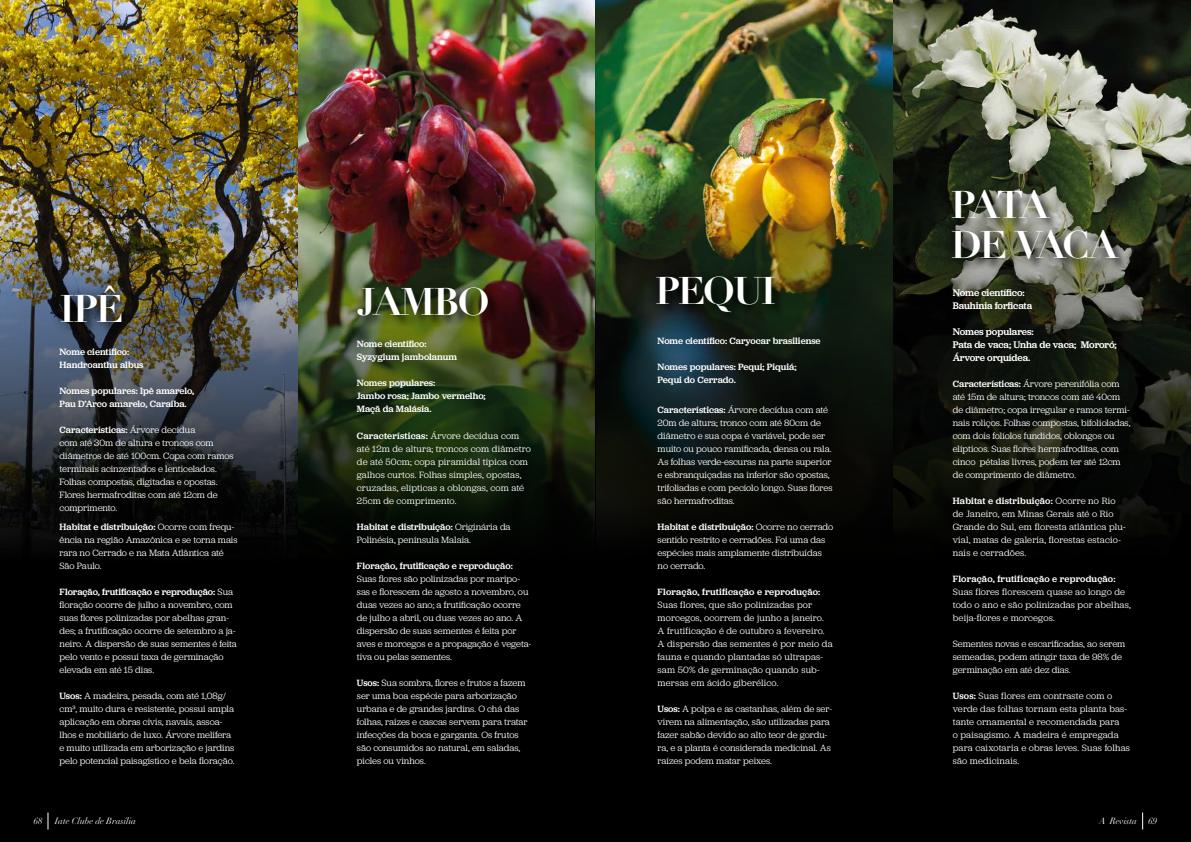
<style>
.page{position:relative;width:1191px;height:842px;background:#fff}
.page>*{position:absolute;margin:0;border:0;box-sizing:border-box;transform-origin:0 0}
.t1{font:700 38px "Didot LT Pro";letter-spacing:-.05em;color:#fff}
.t2{font:700 38px/40px "Didot LT Pro";letter-spacing:-.08em;color:#fff}
.t3{font:500 10px/13px "Jubilat";letter-spacing:-.015em;color:#fff}
.t4{font:9.5px/13px "Jubilat";color:#fff}
.t5{font:9.5px/13px "Jubilat";letter-spacing:.02em;color:#fff}
.t6{font:500 9.5px/13px "Jubilat";color:#fff}
.t7{font:500 9.5px "Jubilat";letter-spacing:.02em;color:#fff}
.t8{font:italic 9px "Didot LT Pro";color:#fff}
.s1{font-weight:500}
</style>
<div class="page">
<img style="left:0;top:0;width:893px;height:153px">
<svg style="left:893px;top:0;width:298px;height:153px;background:#656957"></svg>
<svg style="left:595px;top:153px;width:596px;height:689px;background:#12140b"></svg>
<img style="left:0;top:153px;width:595px;height:689px">
<div style="left:658px;top:277px;width:129px;height:48px;background:#000;opacity:.5"></div>
<svg style="left:646px;top:264px;width:138px;height:60px;background:#141e12"></svg>
<div style="left:359px;top:289px;width:142px;height:40px;background:#000;opacity:.5"></div>
<img style="left:346px;top:275px;width:154px;height:53px">
<img style="left:51px;top:274px;width:83px;height:61px">
<div style="left:954px;top:192px;width:176px;height:80px;background:#000;opacity:.5"></div>
<svg style="left:942px;top:179px;width:186px;height:92px;background:#575c4a"></svg>
<svg style="left:1142px;top:812px;width:1px;height:17px"></svg>
<svg style="left:48px;top:812px;width:1px;height:17px"></svg>
<h1 class="t1" style="left:60px;top:285px;width:65px">IPÊ</h1>
<h1 class="t1" style="left:357px;top:278px;width:134px">JAMBO</h1>
<p class="t6" style="left:60px;top:345px;width:86px">Nome científico:<br>Handroanthu albus</p>
<p class="t6" style="left:60px;top:384px;width:136px">Nomes populares: Ipê amarelo,<br>Pau D’Arco amarelo, Caraíba.</p>
<p class="t4" style="left:60px;top:423px;width:176px"><span class="s1">Características:</span> Árvore decídua<br>com até 30m de altura e troncos com diâmetros de até 100cm. Copa com ramos terminais acinzentados e lenticelados.<br>Folhas compostas, digitadas e opostas.<br>Flores hermafroditas com até 12cm de comprimento.</p>
<p class="t4" style="left:60px;top:520px;width:180px"><span class="s1">Habitat e distribuição:</span> Ocorre com frequ&shy;ência na região Amazônica e se torna mais rara no Cerrado e na Mata Atlântica até<br>São Paulo.</p>
<p class="t4" style="left:60px;top:585px;width:179px"><span class="s1">Floração, frutificação e reprodução:</span> Sua floração ocorre de julho a novembro, com suas flores polinizadas por abelhas gran&shy;des; a frutificação ocorre de setembro a ja&shy;neiro. A dispersão de suas sementes é feita pelo vento e possui taxa de germinação elevada em até 15 dias.</p>
<p class="t4" style="left:60px;top:689px;width:176px"><span class="s1">Usos:</span> A madeira, pesada, com até 1,08g/ cm³, muito dura e resistente, possui ampla aplicação em obras civis, navais, assoa&shy;lhos e mobiliário de luxo. Árvore melífera e muito utilizada em arborização e jardins pelo potencial paisagístico e bela floração.</p>
<p class="t6" style="left:357px;top:337px;width:102px">Nome científico:<br>Syzygium jambolanum</p>
<p class="t6" style="left:357px;top:376px;width:130px">Nomes populares:<br>Jambo rosa; Jambo vermelho;<br>Maçã da Malásia.</p>
<p class="t5" style="left:357px;top:429px;width:176px"><span class="s1">Características:</span> Árvore decídua com até 12m de altura; troncos com diâmetro de até 50cm; copa piramidal típica com galhos curtos. Folhas simples, opostas, cruzadas, elípticas a oblongas, com até 25cm de comprimento.</p>
<p class="t4" style="left:357px;top:520px;width:155px"><span class="s1">Habitat e distribuição:</span> Originária da<br>Polinésia, península Malaia.</p>
<p class="t6" style="left:357px;top:559px;width:157px">Floração, frutificação e reprodução:</p>
<p class="t4" style="left:357px;top:572px;width:176px">Suas flores são polinizadas por maripo&shy;sas e florescem de agosto a novembro, ou duas vezes ao ano; a frutificação ocorre de julho a abril, ou duas vezes ao ano. A dispersão de suas sementes é feita por aves e morcegos e a propagação é vegeta&shy;tiva ou pelas sementes.</p>
<p class="t4" style="left:357px;top:676px;width:172px"><span class="s1">Usos:</span> Sua sombra, flores e frutos a fazem ser uma boa espécie para arborização urbana e de grandes jardins. O chá das folhas, raízes e cascas servem para tratar infecções da boca e garganta. Os frutos são consumidos ao natural, em saladas, picles ou vinhos.</p>
<h1 class="t1" style="left:655px;top:267px;width:123px">PEQUI</h1>
<p class="t6" style="left:657px;top:334px;width:164px">Nome científico: Caryocar brasiliense</p>
<p class="t6" style="left:657px;top:360px;width:140px">Nomes populares: Pequi; Piquiá;<br>Pequi do Cerrado.</p>
<p class="t4" style="left:657px;top:403px;width:176px"><span class="s1">Características:</span> Árvore decídua com até 20m de altura; tronco com até 80cm de diâmetro e sua copa é variável, pode ser muito ou pouco ramificada, densa ou rala.<br>As folhas verde-escuras na parte superior e esbranquiçadas na inferior são opostas, trifoliadas e com pecíolo longo. Suas flores são hermafroditas.</p>
<p class="t4" style="left:657px;top:520px;width:177px"><span class="s1">Habitat e distribuição:</span> Ocorre no cerrado sentido restrito e cerradões. Foi uma das espécies mais amplamente distribuídas no cerrado.</p>
<p class="t7" style="left:657px;top:585px;width:164px">Floração, frutificação e reprodução:</p>
<p class="t5" style="left:657px;top:598px;width:177px">Suas flores, que são polinizadas por morcegos, ocorrem de junho a janeiro.<br>A frutificação é de outubro a fevereiro.<br>A dispersão das sementes é por meio da fauna e quando plantadas só ultrapas&shy;sam 50% de germinação quando sub&shy;mersas em ácido giberélico.</p>
<p class="t4" style="left:657px;top:702px;width:176px"><span class="s1">Usos:</span> A polpa e as castanhas, além de ser&shy;virem na alimentação, são utilizadas para fazer sabão devido ao alto teor de gordu&shy;ra, e a planta é considerada medicinal. As raízes podem matar peixes.</p>
<h1 class="t2" style="left:950px;top:186px;width:169px">PATA<br>DE VACA</h1>
<p class="t3" style="left:952px;top:286px;width:81px">Nome científico:<br>Bauhinia forficata</p>
<p class="t3" style="left:952px;top:325px;width:165px">Nomes populares:<br>Pata de vaca; Unha de vaca; Mororó;<br>Árvore orquídea.</p>
<p class="t4" style="left:952px;top:377px;width:179px"><span class="s1">Características:</span> Árvore perenifólia com até 15m de altura; troncos com até 40cm de diâmetro; copa irregular e ramos termi&shy;nais roliços. Folhas compostas, bifolioladas, com dois folíolos fundidos, oblongos ou elípticos. Suas flores hermafroditas, com cinco pétalas livres, podem ter até 12cm de comprimento de diâmetro.</p>
<p class="t4" style="left:952px;top:494px;width:174px"><span class="s1">Habitat e distribuição:</span> Ocorre no Rio de Janeiro, em Minas Gerais até o Rio Grande do Sul, em floresta atlântica plu&shy;vial, matas de galeria, florestas estacio&shy;nais e cerradões.</p>
<p class="t7" style="left:952px;top:573px;width:164px">Floração, frutificação e reprodução:</p>
<p class="t4" style="left:952px;top:585px;width:179px">Suas flores florescem quase ao longo de todo o ano e são polinizadas por abelhas, beija-flores e morcegos.</p>
<p class="t4" style="left:952px;top:637px;width:174px">Sementes novas e escarificadas, ao serem semeadas, podem atingir taxa de 98% de germinação em até dez dias.</p>
<p class="t4" style="left:952px;top:689px;width:179px"><span class="s1">Usos:</span> Suas flores em contraste com o verde das folhas tornam esta planta bas&shy;tante ornamental e recomendada para<br>o paisagismo. A madeira é empregada para caixotaria e obras leves. Suas folhas são medicinais.</p>
<p class="t8" style="left:34px;top:815px;width:10px">68</p>
<p class="t8" style="left:55px;top:815px;width:83px">Iate Clube de Brasília</p>
<p class="t8" style="left:1099px;top:815px;width:39px">A Revista</p>
<p class="t8" style="left:1148px;top:815px;width:10px">69</p>
</div>
